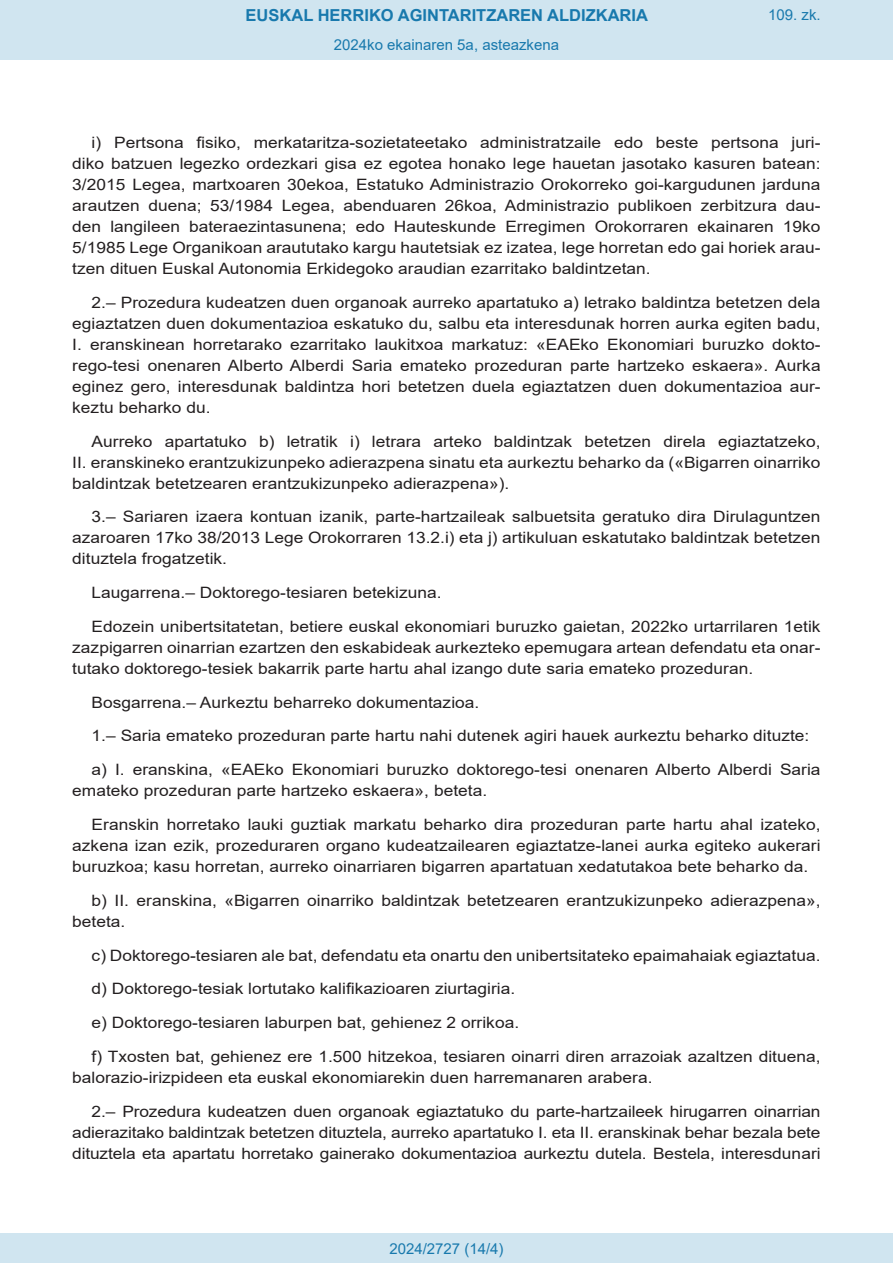
<style>
.page{position:relative;width:893px;height:1263px;background:#fff}
.page>*{position:absolute;margin:0;border:0;box-sizing:border-box;transform-origin:0 0}
.t1{font:700 16.5px "Arial";color:#1879ad}
.BOPVDetalle{font:15.6px/21px "Arial";color:#231f20;text-align:justify;scale:1.11 1}
.Paginacion_Centro{font:15px "Arial";color:#1879ad}
</style>
<div class="page">
<div style="left:0;top:0;width:893px;height:60px;background:#d0e5f0"></div>
<div style="left:0;top:1233px;width:893px;height:30px;background:#d0e5f0"></div>
<p class="t1" style="left:246px;top:3px;width:404px">EUSKAL HERRIKO AGINTARITZAREN ALDIZKARIA</p>
<p class="Paginacion_Centro" style="left:334px;top:35px;width:227px">2024ko ekainaren 5a, asteazkena</p>
<p class="Paginacion_Centro" style="left:768px;top:5px;width:54px">109. zk.</p>
<p class="BOPVDetalle" style="left:72px;top:132px;width:676px;text-indent:19px">i) Pertsona fisiko, merkataritza-sozietateetako administratzaile edo beste pertsona juri&shy;diko batzuen legezko ordezkari gisa ez egotea honako lege hauetan jasotako kasuren batean:<br>3/2015 Legea, martxoaren 30ekoa, Estatuko Administrazio Orokorreko goi-kargudunen jarduna arautzen duena; 53/1984 Legea, abenduaren 26koa, Administrazio publikoen zerbitzura dau&shy;den langileen bateraezintasunena; edo Hauteskunde Erregimen Orokorraren ekainaren 19ko 5/1985 Lege Organikoan araututako kargu hautetsiak ez izatea, lege horretan edo gai horiek arau&shy;tzen dituen Euskal Autonomia Erkidegoko araudian ezarritako baldintzetan.</p>
<p class="BOPVDetalle" style="left:72px;top:292px;width:676px;text-indent:19px">2.– Prozedura kudeatzen duen organoak aurreko apartatuko a) letrako baldintza betetzen dela egiaztatzen duen dokumentazioa eskatuko du, salbu eta interesdunak horren aurka egiten badu, I. eranskinean horretarako ezarritako laukitxoa markatuz: «EAEko Ekonomiari buruzko dokto&shy;rego-tesi onenaren Alberto Alberdi Saria emateko prozeduran parte hartzeko eskaera». Aurka eginez gero, interesdunak baldintza hori betetzen duela egiaztatzen duen dokumentazioa aur&shy;keztu beharko du.</p>
<p class="BOPVDetalle" style="left:72px;top:431px;width:676px;text-indent:19px">Aurreko apartatuko b) letratik i) letrara arteko baldintzak betetzen direla egiaztatzeko, II. eranskineko erantzukizunpeko adierazpena sinatu eta aurkeztu beharko da («Bigarren oinarriko baldintzak betetzearen erantzukizunpeko adierazpena»).</p>
<p class="BOPVDetalle" style="left:72px;top:506px;width:676px;text-indent:19px">3.– Sariaren izaera kontuan izanik, parte-hartzaileak salbuetsita geratuko dira Dirulaguntzen azaroaren 17ko 38/2013 Lege Orokorraren 13.2.i) eta j) artikuluan eskatutako baldintzak betetzen dituztela frogatzetik.</p>
<p class="BOPVDetalle" style="left:92px;top:582px;width:317px">Laugarrena.– Doktorego-tesiaren betekizuna.</p>
<p class="BOPVDetalle" style="left:72px;top:616px;width:676px;text-indent:19px">Edozein unibertsitatetan, betiere euskal ekonomiari buruzko gaietan, 2022ko urtarrilaren 1etik zazpigarren oinarrian ezartzen den eskabideak aurkezteko epemugara artean defendatu eta onar&shy;tutako doktorego-tesiek bakarrik parte hartu ahal izango dute saria emateko prozeduran.</p>
<p class="BOPVDetalle" style="left:92px;top:692px;width:351px">Bosgarrena.– Aurkeztu beharreko dokumentazioa.</p>
<p class="BOPVDetalle" style="left:92px;top:725px;width:648px">1.– Saria emateko prozeduran parte hartu nahi dutenek agiri hauek aurkeztu beharko dituzte:</p>
<p class="BOPVDetalle" style="left:72px;top:759px;width:676px;text-indent:19px">a) I. eranskina, «EAEko Ekonomiari buruzko doktorego-tesi onenaren Alberto Alberdi Saria emateko prozeduran parte hartzeko eskaera», beteta.</p>
<p class="BOPVDetalle" style="left:72px;top:814px;width:676px;text-indent:19px">Eranskin horretako lauki guztiak markatu beharko dira prozeduran parte hartu ahal izateko, azkena izan ezik, prozeduraren organo kudeatzailearen egiaztatze-lanei aurka egiteko aukerari buruzkoa; kasu horretan, aurreko oinarriaren bigarren apartatuan xedatutakoa bete beharko da.</p>
<p class="BOPVDetalle" style="left:72px;top:890px;width:676px;text-indent:19px">b) II. eranskina, «Bigarren oinarriko baldintzak betetzearen erantzukizunpeko adierazpena», beteta.</p>
<p class="BOPVDetalle" style="left:92px;top:944px;width:658px">c) Doktorego-tesiaren ale bat, defendatu eta onartu den unibertsitateko epaimahaiak egiaztatua.</p>
<p class="BOPVDetalle" style="left:92px;top:978px;width:383px">d) Doktorego-tesiak lortutako kalifikazioaren ziurtagiria.</p>
<p class="BOPVDetalle" style="left:92px;top:1012px;width:387px">e) Doktorego-tesiaren laburpen bat, gehienez 2 orrikoa.</p>
<p class="BOPVDetalle" style="left:72px;top:1046px;width:676px;text-indent:19px">f) Txosten bat, gehienez ere 1.500 hitzekoa, tesiaren oinarri diren arrazoiak azaltzen dituena, balorazio-irizpideen eta euskal ekonomiarekin duen harremanaren arabera.</p>
<p class="BOPVDetalle" style="left:72px;top:1100px;width:676px;text-indent:19px">2.– Prozedura kudeatzen duen organoak egiaztatuko du parte-hartzaileek hirugarren oinarrian adierazitako baldintzak betetzen dituztela, aurreko apartatuko I. eta II. eranskinak behar bezala bete dituztela eta apartatu horretako gainerako dokumentazioa aurkeztu dutela. Bestela, interesdunari</p>
<p class="Paginacion_Centro" style="left:389px;top:1238px;width:116px">2024/2727 (14/4)</p>
</div>
